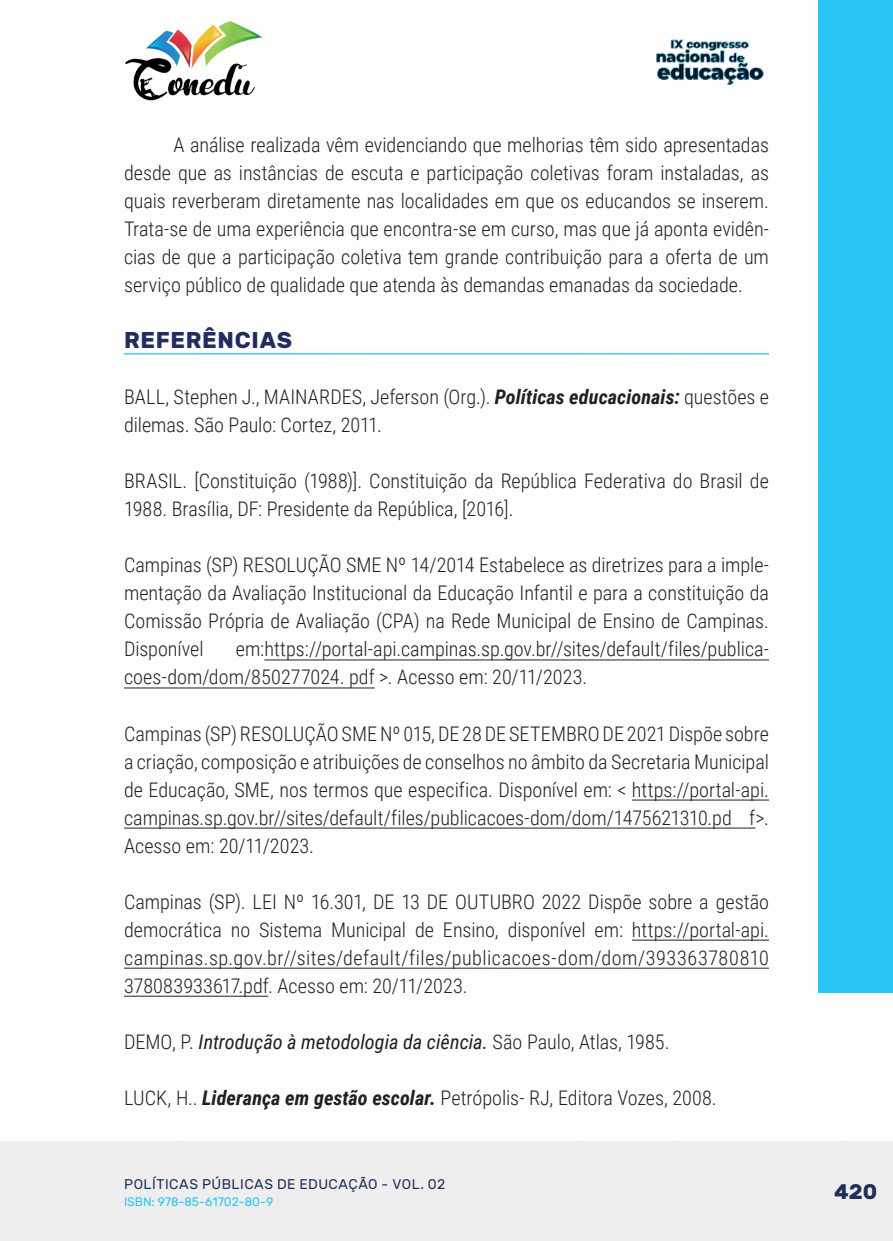
<style>
.page{position:relative;width:893px;height:1241px;background:#fff}
.page>*{position:absolute;margin:0;border:0;box-sizing:border-box;transform-origin:0 0}
._10_SUBTITULO{font:700 22.75px "Rubik";letter-spacing:.03em;color:#202d5e}
.t1{font:700 21px "Rubik";color:#202d5e}
._17_REFERENCIAS{font:300 20.12px/28px "Roboto Condensed";color:#231f20}
._9_CORPO{font:300 20.12px/28px "Roboto Condensed";letter-spacing:-.005em;color:#231f20;text-align:justify}
._17_REFERENCIAS-2{font:italic 20.12px "Roboto Condensed";color:#231f20}
.t2{font:14px "Rubik";letter-spacing:.035em;color:#202d5e}
.t3{font:12.25px "Rubik";color:#29c4f3}
.s1{font-weight:700;font-style:italic}
.s2{font-weight:300;font-style:normal}
</style>
<div class="page">
<div style="left:0;top:1141px;width:893px;height:99px;background:#eeeeef"></div>
<div style="left:819px;top:0;width:74px;height:992px;background:#29c4f3"></div>
<img style="left:125px;top:20px;width:137px;height:81px">
<img style="left:656px;top:39px;width:108px;height:46px">
<hr style="left:124px;top:353px;width:645px;height:1px;background:#29c4f3">
<hr style="left:264px;top:659px;width:505px;height:1px;background:#231f20">
<hr style="left:124px;top:687px;width:251px;height:1px;background:#231f20">
<hr style="left:632px;top:799px;width:137px;height:1px;background:#231f20">
<hr style="left:124px;top:827px;width:631px;height:1px;background:#231f20">
<hr style="left:632px;top:939px;width:137px;height:1px;background:#231f20">
<hr style="left:124px;top:967px;width:645px;height:1px;background:#231f20">
<hr style="left:124px;top:995px;width:144px;height:1px;background:#231f20">
<p class="_9_CORPO" style="left:124px;top:130px;width:646px;text-indent:50px">A análise realizada vêm evidenciando que melhorias têm sido apresentadas desde que as instâncias de escuta e participação coletivas foram instaladas, as quais reverberam diretamente nas localidades em que os educandos se inserem.<br>Trata-se de uma experiência que encontra-se em curso, mas que já aponta evidên&shy;cias de que a participação coletiva tem grande contribuição para a oferta de um serviço público de qualidade que atenda às demandas emanadas da sociedade.</p>
<p class="_10_SUBTITULO" style="left:124px;top:327px;width:170px">REFERÊNCIAS</p>
<p class="_17_REFERENCIAS" style="left:124px;top:382px;width:646px">BALL, Stephen J., MAINARDES, Jeferson (Org.). <span class="s1">Políticas educacionais:</span> questões e dilemas. São Paulo: Cortez, 2011.</p>
<p class="_17_REFERENCIAS" style="left:124px;top:466px;width:646px">BRASIL. [Constituição (1988)]. Constituição da República Federativa do Brasil de<br>1988. Brasília, DF: Presidente da República, [2016].</p>
<p class="_17_REFERENCIAS" style="left:124px;top:550px;width:646px;text-align:justify">Campinas (SP) RESOLUÇÃO SME Nº 14/2014 Estabelece as diretrizes para a imple&shy;mentação da Avaliação Institucional da Educação Infantil e para a constituição da Comissão Própria de Avaliação (CPA) na Rede Municipal de Ensino de Campinas.<br>Disponível</p>
<p class="_17_REFERENCIAS" style="left:124px;top:634px;width:646px;text-indent:112px">em:https://portal-api.campinas.sp.gov.br//sites/default/files/publica&shy;coes-dom/dom/850277024. pdf &gt;. Acesso em: 20/11/2023.</p>
<p class="_17_REFERENCIAS" style="left:124px;top:718px;width:646px;text-align:justify">Campinas (SP) RESOLUÇÃO SME Nº 015, DE 28 DE SETEMBRO DE 2021 Dispõe sobre a criação, composição e atribuições de conselhos no âmbito da Secretaria Municipal de Educação, SME, nos termos que especifica. Disponível em: &lt; https://portal-api. campinas.sp.gov.br//sites/default/files/publicacoes-dom/dom/1475621310.pd f&gt;.<br>Acesso em: 20/11/2023.</p>
<p class="_17_REFERENCIAS" style="left:124px;top:886px;width:646px;text-align:justify">Campinas (SP). LEI Nº 16.301, DE 13 DE OUTUBRO 2022 Dispõe sobre a gestão democrática no Sistema Municipal de Ensino, disponível em: https://portal-api. campinas.sp.gov.br//sites/default/files/publicacoes-dom/dom/393363780810<br>378083933617.pdf. Acesso em: 20/11/2023.</p>
<p class="_17_REFERENCIAS-2" style="left:124px;top:1027px;width:547px"><span class="s2">DEMO, P.</span> Introdução à metodologia da ciência. <span class="s2">São Paulo, Atlas, 1985.</span></p>
<p class="_17_REFERENCIAS" style="left:124px;top:1082px;width:594px">LUCK, H.. <span class="s1">Liderança em gestão escolar.</span> Petrópolis- RJ, Editora Vozes, 2008.</p>
<p class="t2" style="left:124px;top:1175px;width:323px">POLÍTICAS PÚBLICAS DE EDUCAÇÃO - VOL. 02</p>
<p class="t3" style="left:124px;top:1194px;width:151px">ISBN: 978-85-61702-80-9</p>
<p class="t1" style="left:834px;top:1179px;width:45px">420</p>
</div>
